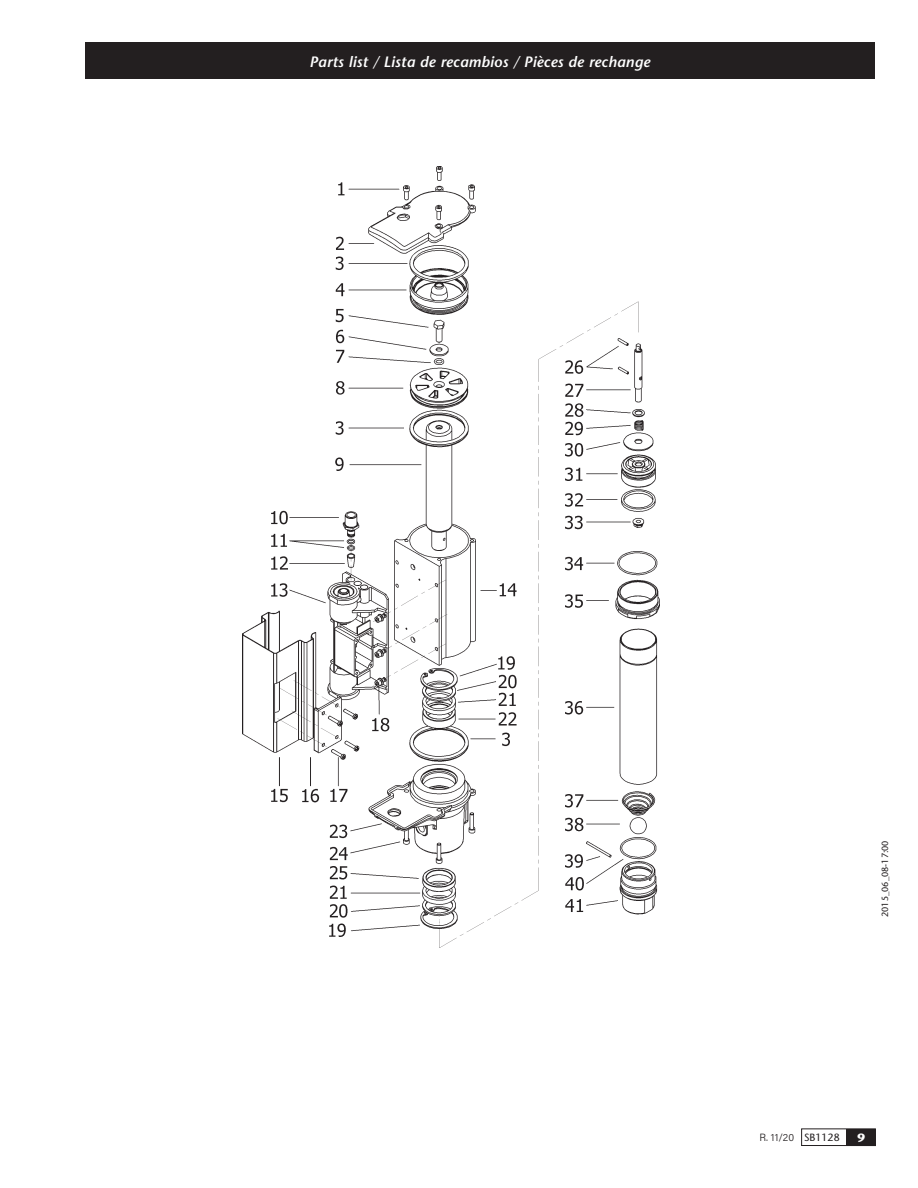
<style>
.page{position:relative;width:918px;height:1188px;background:#fff}
.page>*{position:absolute;margin:0;border:0;box-sizing:border-box;transform-origin:0 0}
.t1{font:italic 600 15px "Stone Sans";letter-spacing:.01em;color:#fff}
.t2{font:700 12px "Stone Sans";color:#fff}
.t3{font:300 10.5px "Acumin Pro";color:#231f20}
.t4{font:9px "Stone Sans";color:#231f20}
.s1{font-family:"Stone Sans";font-weight:400}
</style>
<div class="page">
<div style="left:801px;top:1129px;width:75px;height:17px;border:1px solid #231f20"></div>
<div style="left:847px;top:1129px;width:29px;height:17px;background:#231f20"></div>
<div style="left:85px;top:43px;width:789px;height:36px;background:#231f20"></div>
<img style="left:242px;top:166px;width:418px;height:782px">
<p class="t1" style="left:309px;top:52px;width:342px">Parts list / Lista de recambios / Pièces de rechange</p>
<p class="t4" style="left:880px;top:917px;width:78px;rotate:-90deg">2015_06_08-17:00</p>
<p class="t3" style="left:759px;top:1130px;width:82px">R. 11/20 <span class="s1">SB1128</span></p>
<p class="t2" style="left:858px;top:1130px;width:9px">9</p>
</div>
